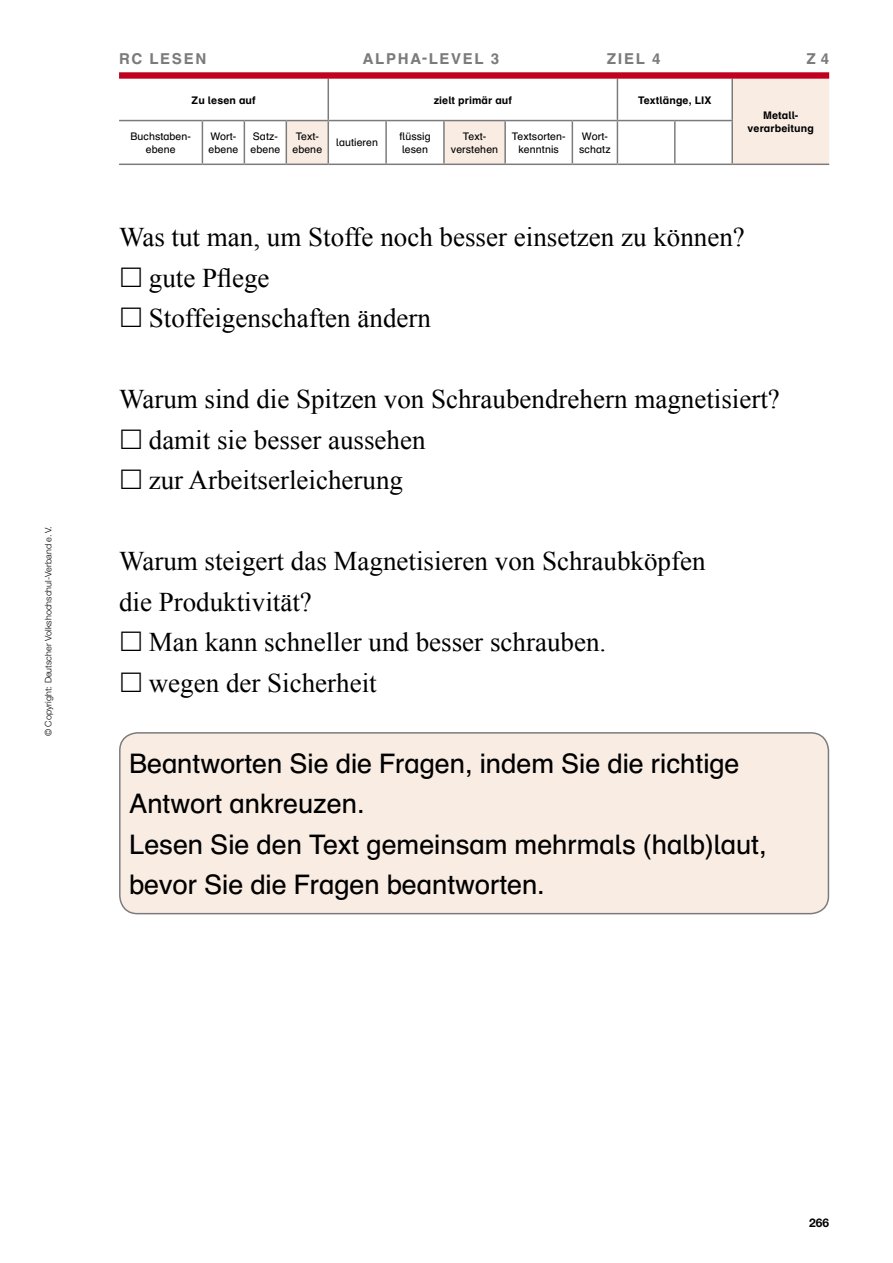
<style>
.page{position:relative;width:893px;height:1263px;background:#fff}
.page>*{position:absolute;margin:0;border:0;box-sizing:border-box;transform-origin:0 0}
.Lesetext_Times{font:27px/40.5px "Times New Roman";color:#000}
.Arbeitsanweisung{font:27px/40.5px "Schulbuch Nord Pro";color:#000}
.Multiple_Choise_ohne{font:27px "Times New Roman";color:#000}
.Rubrik___Level{font:700 15px "Schulbuch Nord Pro";letter-spacing:.11em;color:#7b7b7d}
.t1{font:700 12px "Helvetica Neue LT Pro";color:#000}
.Navigationstabelle_N{font:10.5px/13.5px "Schulbuch Nord Pro";letter-spacing:.01em;color:#000;text-align:center}
.Navigationstabelle_N-2{font:700 10.5px/13.5px "Schulbuch Nord Pro";letter-spacing:.01em;color:#000;text-align:center}
.Navigationstabelle_f{font:700 10.5px "Schulbuch Nord Pro";letter-spacing:.01em;color:#000}
.t2{font:300 9px "Helvetica Neue LT Pro";letter-spacing:.005em;color:#000}
</style>
<div class="page">
<svg style="left:286px;top:79px;width:543px;height:85px"></svg>
<hr style="left:202px;top:121px;width:1px;height:43px;background:#7b7b7d">
<hr style="left:119px;top:164px;width:83px;height:1px;background:#7b7b7d">
<hr style="left:328px;top:79px;width:1px;height:41px;background:#7b7b7d">
<hr style="left:119px;top:120px;width:83px;height:1px;background:#7b7b7d">
<hr style="left:202px;top:120px;width:42px;height:1px;background:#7b7b7d">
<hr style="left:244px;top:120px;width:42px;height:1px;background:#7b7b7d">
<hr style="left:286px;top:120px;width:42px;height:1px;background:#7b7b7d">
<hr style="left:286px;top:121px;width:1px;height:43px;background:#7b7b7d">
<hr style="left:328px;top:121px;width:1px;height:43px;background:#7b7b7d">
<hr style="left:286px;top:164px;width:42px;height:1px;background:#7b7b7d">
<hr style="left:444px;top:120px;width:61px;height:1px;background:#7b7b7d">
<hr style="left:443px;top:121px;width:2px;height:43px;background:#7b7b7d">
<hr style="left:504px;top:121px;width:2px;height:43px;background:#7b7b7d">
<hr style="left:444px;top:164px;width:61px;height:1px;background:#7b7b7d">
<hr style="left:572px;top:121px;width:1px;height:43px;background:#7b7b7d">
<hr style="left:385px;top:121px;width:2px;height:43px;background:#7b7b7d">
<hr style="left:732px;top:164px;width:97px;height:1px;background:#7b7b7d">
<hr style="left:617px;top:120px;width:58px;height:1px;background:#7b7b7d">
<hr style="left:202px;top:164px;width:42px;height:1px;background:#7b7b7d">
<hr style="left:617px;top:164px;width:58px;height:1px;background:#7b7b7d">
<hr style="left:328px;top:120px;width:58px;height:1px;background:#7b7b7d">
<hr style="left:386px;top:120px;width:58px;height:1px;background:#7b7b7d">
<hr style="left:505px;top:120px;width:67px;height:1px;background:#7b7b7d">
<hr style="left:572px;top:120px;width:45px;height:1px;background:#7b7b7d">
<hr style="left:617px;top:79px;width:1px;height:41px;background:#7b7b7d">
<hr style="left:617px;top:121px;width:1px;height:43px;background:#7b7b7d">
<hr style="left:328px;top:164px;width:58px;height:1px;background:#7b7b7d">
<hr style="left:386px;top:164px;width:58px;height:1px;background:#7b7b7d">
<hr style="left:505px;top:164px;width:67px;height:1px;background:#7b7b7d">
<hr style="left:572px;top:164px;width:45px;height:1px;background:#7b7b7d">
<hr style="left:731px;top:79px;width:2px;height:41px;background:#7b7b7d">
<hr style="left:675px;top:120px;width:58px;height:1px;background:#7b7b7d">
<hr style="left:674px;top:121px;width:2px;height:43px;background:#7b7b7d">
<hr style="left:731px;top:121px;width:2px;height:43px;background:#7b7b7d">
<hr style="left:675px;top:164px;width:57px;height:1px;background:#7b7b7d">
<hr style="left:244px;top:121px;width:1px;height:43px;background:#7b7b7d">
<hr style="left:244px;top:164px;width:42px;height:1px;background:#7b7b7d">
<div style="left:119px;top:72px;width:710px;height:7px;background:#c1001f"></div>
<div style="left:120px;top:733px;width:708px;height:181px;background:#f9ece3;border-radius:18px"></div>
<div style="left:119px;top:732px;width:710px;height:182px;border:1px solid #7b7b7d;border-radius:18px"></div>
<p class="t2" style="left:43px;top:736px;width:211px;rotate:-90deg">© Copyright: Deutscher Volkshochschul-Verband e.V.</p>
<p class="Rubrik___Level" style="left:119px;top:48px;width:89px">RC LESEN</p>
<p class="Rubrik___Level" style="left:363px;top:48px;width:138px">ALPHA-LEVEL 3</p>
<p class="Rubrik___Level" style="left:607px;top:48px;width:55px">ZIEL 4</p>
<p class="Rubrik___Level" style="left:806px;top:48px;width:24px">Z 4</p>
<p class="Navigationstabelle_N-2" style="left:192px;top:93px;width:66px">Zu lesen auf</p>
<p class="Navigationstabelle_f" style="left:434px;top:92px;width:80px">zielt primär auf</p>
<p class="Navigationstabelle_f" style="left:638px;top:92px;width:75px">Textlänge, LIX</p>
<p class="Navigationstabelle_N" style="left:130px;top:129px;width:62px">Buchstaben&shy;ebene</p>
<p class="Navigationstabelle_N" style="left:209px;top:129px;width:31px;text-align:left">Wort&shy;ebene</p>
<p class="Navigationstabelle_N" style="left:250px;top:129px;width:31px;text-align:left">Satz&shy;ebene</p>
<p class="Navigationstabelle_N" style="left:292px;top:129px;width:31px">Text&shy;ebene</p>
<p class="Navigationstabelle_N" style="left:336px;top:136px;width:43px">lautieren</p>
<p class="Navigationstabelle_N" style="left:399px;top:129px;width:33px;text-align:left">flüssig lesen</p>
<p class="Navigationstabelle_N" style="left:451px;top:129px;width:49px">Text&shy;verstehen</p>
<p class="Navigationstabelle_N" style="left:512px;top:129px;width:55px">Textsorten&shy;kenntnis</p>
<p class="Navigationstabelle_N" style="left:579px;top:129px;width:33px;text-align:left">Wort&shy;schatz</p>
<p class="Navigationstabelle_N-2" style="left:748px;top:108px;width:68px">Metall&shy;verarbeitung</p>
<p class="Lesetext_Times" style="left:119px;top:216px;width:627px">Was tut man, um Stoffe noch besser einsetzen zu können?</p>
<p class="Multiple_Choise_ohne" style="left:149px;top:259px;width:122px">gute Pflege</p>
<p class="Multiple_Choise_ohne" style="left:149px;top:300px;width:284px">Stoffeigenschaften ändern</p>
<p class="Lesetext_Times" style="left:119px;top:378px;width:662px">Warum sind die Spitzen von Schraubendrehern magnetisiert?</p>
<p class="Multiple_Choise_ohne" style="left:149px;top:421px;width:278px">damit sie besser aussehen</p>
<p class="Multiple_Choise_ohne" style="left:149px;top:462px;width:256px">zur Arbeitserleicherung</p>
<p class="Lesetext_Times" style="left:119px;top:540px;width:588px">Warum steigert das Magnetisieren von Schraubköpfen die Produktivität?</p>
<p class="Multiple_Choise_ohne" style="left:149px;top:624px;width:459px">Man kann schneller und besser schrauben.</p>
<p class="Multiple_Choise_ohne" style="left:149px;top:664px;width:229px">wegen der Sicherheit</p>
<p class="Arbeitsanweisung" style="left:129px;top:743px;width:612px">Beantworten Sie die Fragen, indem Sie die richtige<br>Antwort ankreuzen.</p>
<p class="Arbeitsanweisung" style="left:129px;top:824px;width:639px">Lesen Sie den Text gemeinsam mehrmals (halb)laut, bevor Sie die Fragen beantworten.</p>
<p class="t1" style="left:809px;top:1215px;width:22px">266</p>
</div>
